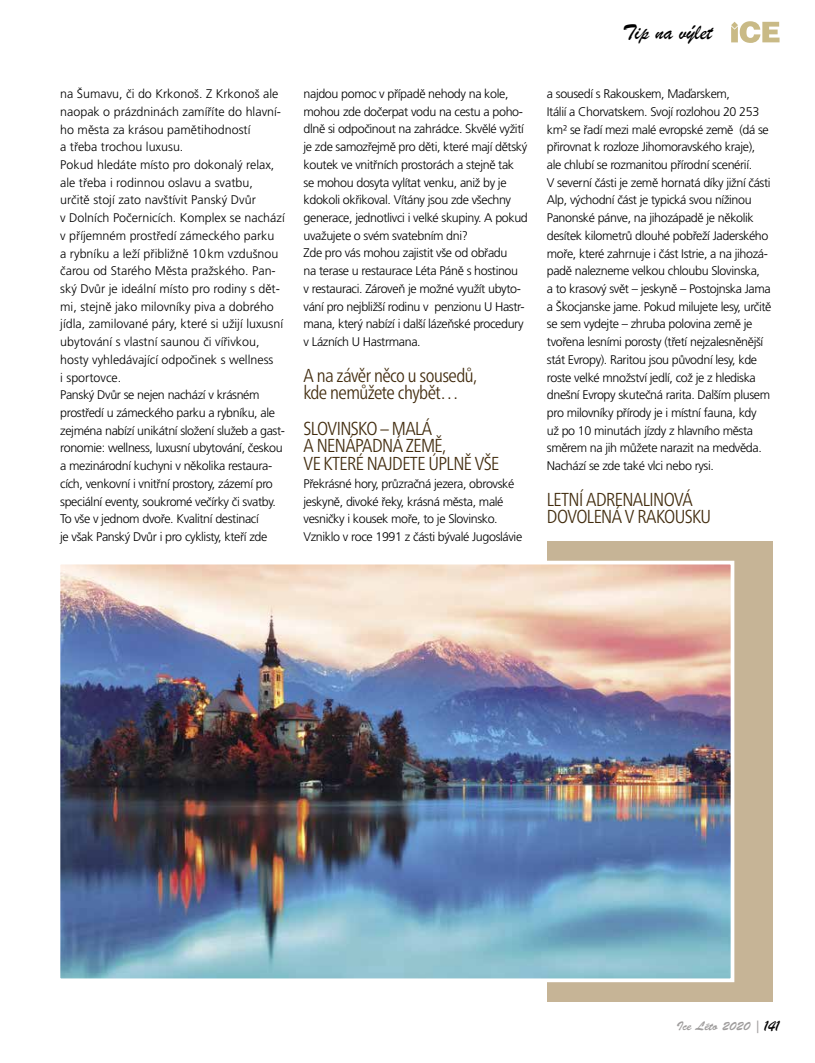
<style>
.page{position:relative;width:815px;height:1063px;background:#fff}
.page>*{position:absolute;margin:0;border:0;box-sizing:border-box;transform-origin:0 0}
.t1{font:22.5px "Brush Script";color:#000}
.t2{font:300 condensed 18.75px/17.8px "Frutiger Neue LTW1 G";letter-spacing:-.03em;color:#412b0d}
.t3{font:300 12.5px/17.8px "Frutiger CE";letter-spacing:-.03em;color:#000}
.t4{font:300 12.5px/17.8px "Frutiger CE";color:#000}
.t5{font:12.5px "Brush Script Std";color:#9f9d9d}
.s1{font-family:"Brush Script";font-size:16.25px;color:#000}
</style>
<div class="page">
<svg style="left:731px;top:21px;width:49px;height:22px"></svg>
<div style="left:547px;top:541px;width:225px;height:461px;background:#c6b496"></div>
<img style="left:62px;top:566px;width:667px;height:411px">
<div style="left:57px;top:561px;width:677px;height:421px;border:4px solid #fff"></div>
<p class="t4" style="left:60px;top:85px;width:226px">na Šumavu, či do Krkonoš. Z Krkonoš ale naopak o prázdninách zamíříte do hlavní&shy;ho města za krásou pamětihodností<br>a třeba trochou luxusu.<br>Pokud hledáte místo pro dokonalý relax, ale třeba i rodinnou oslavu a svatbu, určitě stojí zato navštívit Panský Dvůr<br>v Dolních Počernicích. Komplex se nachází v příjemném prostředí zámeckého parku<br>a rybníku a leží přibližně 10km vzdušnou čarou od Starého Města pražského. Pan&shy;ský Dvůr je ideální místo pro rodiny s dět&shy;mi, stejně jako milovníky piva a dobrého jídla, zamilované páry, které si užijí luxusní ubytování s vlastní saunou či vířivkou, hosty vyhledávající odpočinek s wellness<br>i sportovce.<br>Panský Dvůr se nejen nachází v krásném prostředí u zámeckého parku a rybníku, ale zejména nabízí unikátní složení služeb a gast&shy;ronomie: wellness, luxusní ubytování, českou a mezinárodní kuchyni v několika restaura&shy;cích, venkovní i vnitřní prostory, zázemí pro speciální eventy, soukromé večírky či svatby.<br>To vše v jednom dvoře. Kvalitní destinací<br>je však Panský Dvůr i pro cyklisty, kteří zde</p>
<p class="t3" style="left:304px;top:85px;width:226px">najdou pomoc v případě nehody na kole, mohou zde dočerpat vodu na cestu a poho&shy;dlně si odpočinout na zahrádce. Skvělé vyžití je zde samozřejmě pro děti, které mají dětský koutek ve vnitřních prostorách a stejně tak se mohou dosyta vylítat venku, aniž by je kdokoli okřikoval. Vítány jsou zde všechny generace, jednotlivci i velké skupiny. A pokud uvažujete o svém svatebním dni?<br>Zde pro vás mohou zajistit vše od obřadu<br>na terase u restaurace Léta Páně s hostinou<br>v restauraci. Zároveň je možné využít ubyto&shy;vání pro nejbližší rodinu v penzionu U Hastr&shy;mana, který nabízí i další lázeňské procedury v Lázních U Hastrmana.</p>
<h2 class="t2" style="left:304px;top:365px;width:175px">A na závěr něco u sousedů, kde nemůžete chybět…</h2>
<h2 class="t2" style="left:304px;top:418px;width:197px">SLOVINSKO – MALÁ<br>A NENÁPADNÁ ZEMĚ,<br>VE KTERÉ NAJDETE ÚPLNĚ VŠE</h2>
<p class="t3" style="left:304px;top:475px;width:220px">Překrásné hory, průzračná jezera, obrovské jeskyně, divoké řeky, krásná města, malé vesničky i kousek moře, to je Slovinsko.<br>Vzniklo v roce 1991 z části bývalé Jugoslávie</p>
<h1 class="t1" style="left:623px;top:17px;width:91px">Tip na výlet</h1>
<p class="t3" style="left:547px;top:85px;width:226px">a sousedí s Rakouskem, Maďarskem,<br>Itálií a Chorvatskem. Svojí rozlohou 20 253 km² se řadí mezi malé evropské země (dá se přirovnat k rozloze Jihomoravského kraje), ale chlubí se rozmanitou přírodní scenérií.<br>V severní části je země hornatá díky jižní části Alp, východní část je typická svou nížinou Panonské pánve, na jihozápadě je několik desítek kilometrů dlouhé pobřeží Jaderského moře, které zahrnuje i část Istrie, a na jihozá&shy;padě nalezneme velkou chloubu Slovinska,<br>a to krasový svět – jeskyně – Postojnska Jama a Škocjanske jame. Pokud milujete lesy, určitě se sem vydejte – zhruba polovina země je tvořena lesními porosty (třetí nejzalesněnější stát Evropy). Raritou jsou původní lesy, kde roste velké množství jedlí, což je z hlediska dnešní Evropy skutečná rarita. Dalším plusem pro milovníky přírody je i místní fauna, kdy už po 10 minutách jízdy z hlavního města směrem na jih můžete narazit na medvěda.<br>Nachází se zde také vlci nebo rysi.</p>
<h2 class="t2" style="left:547px;top:489px;width:166px">LETNÍ ADRENALINOVÁ<br>DOVOLENÁ V RAKOUSKU</h2>
<p class="t5" style="left:677px;top:1019px;width:104px">Ice Léto 2020 | <span class="s1">141</span></p>
</div>
